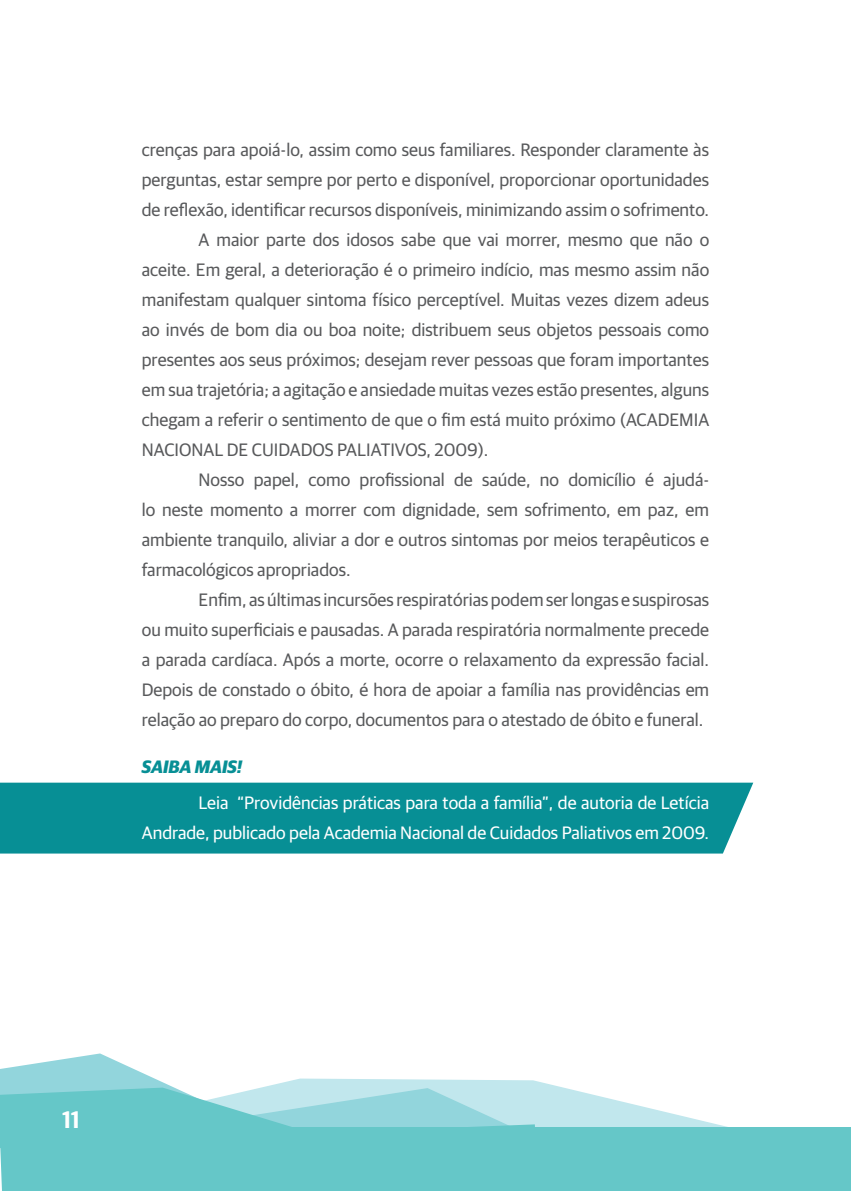
<style>
.page{position:relative;width:851px;height:1191px;background:#fff}
.page>*{position:absolute;margin:0;border:0;box-sizing:border-box;transform-origin:0 0}
.t1{font:600 24px "Guardian Sans";color:#fff}
.t2{font:18px "Guardian Sans";color:#58595b}
.t3{font:18px/30px "Guardian Sans";color:#fff;text-align:right}
.t4{font:italic 700 18px "Guardian Sans";color:#078f95}
</style>
<div class="page">
<svg style="left:538px;top:1081px;width:185px;height:45px"></svg>
<svg style="left:0;top:1053px;width:538px;height:138px"></svg>
<div style="left:260px;top:1126px;width:590px;height:65px;background:#65c7c8"></div>
<div style="left:0;top:782px;width:753px;height:71px;background:#078f95"></div>
<p class="t2" style="left:142px;top:137px;width:568px">crenças para apoiá-lo, assim como seus familiares. Responder claramente às</p>
<p class="t2" style="left:142px;top:167px;width:568px">perguntas, estar sempre por perto e disponível, proporcionar oportunidades</p>
<p class="t2" style="left:142px;top:197px;width:568px">de reflexão, identificar recursos disponíveis, minimizando assim o sofrimento.</p>
<p class="t2" style="left:198px;top:227px;width:512px">A maior parte dos idosos sabe que vai morrer, mesmo que não o</p>
<p class="t2" style="left:142px;top:257px;width:569px">aceite. Em geral, a deterioração é o primeiro indício, mas mesmo assim não</p>
<p class="t2" style="left:142px;top:287px;width:568px">manifestam qualquer sintoma físico perceptível. Muitas vezes dizem adeus</p>
<p class="t2" style="left:142px;top:317px;width:568px">ao invés de bom dia ou boa noite; distribuem seus objetos pessoais como</p>
<p class="t2" style="left:142px;top:347px;width:568px">presentes aos seus próximos; desejam rever pessoas que foram importantes</p>
<p class="t2" style="left:142px;top:377px;width:568px">em sua trajetória; a agitação e ansiedade muitas vezes estão presentes, alguns</p>
<p class="t2" style="left:142px;top:407px;width:569px">chegam a referir o sentimento de que o fim está muito próximo (ACADEMIA</p>
<p class="t2" style="left:142px;top:437px;width:348px">NACIONAL DE CUIDADOS PALIATIVOS, 2009).</p>
<p class="t2" style="left:198px;top:467px;width:512px">Nosso papel, como profissional de saúde, no domicílio é ajudá-</p>
<p class="t2" style="left:142px;top:497px;width:568px">lo neste momento a morrer com dignidade, sem sofrimento, em paz, em</p>
<p class="t2" style="left:142px;top:527px;width:568px">ambiente tranquilo, aliviar a dor e outros sintomas por meios terapêuticos e</p>
<p class="t2" style="left:142px;top:557px;width:210px">farmacológicos apropriados.</p>
<p class="t2" style="left:198px;top:587px;width:512px">Enfim, as últimas incursões respiratórias podem ser longas e suspirosas</p>
<p class="t2" style="left:142px;top:617px;width:568px">ou muito superficiais e pausadas. A parada respiratória normalmente precede</p>
<p class="t2" style="left:142px;top:647px;width:568px">a parada cardíaca. Após a morte, ocorre o relaxamento da expressão facial.</p>
<p class="t2" style="left:142px;top:677px;width:568px">Depois de constado o óbito, é hora de apoiar a família nas providências em</p>
<p class="t2" style="left:142px;top:707px;width:563px">relação ao preparo do corpo, documentos para o atestado de óbito e funeral.</p>
<p class="t4" style="left:142px;top:753px;width:102px">SAIBA MAIS!</p>
<p class="t3" style="left:142px;top:786px;width:568px">Leia “Providências práticas para toda a família”, de autoria de Letícia<br>Andrade, publicado pela Academia Nacional de Cuidados Paliativos em 2009.</p>
<h1 class="t1" style="left:62px;top:1101px;width:19px">11</h1>
</div>
